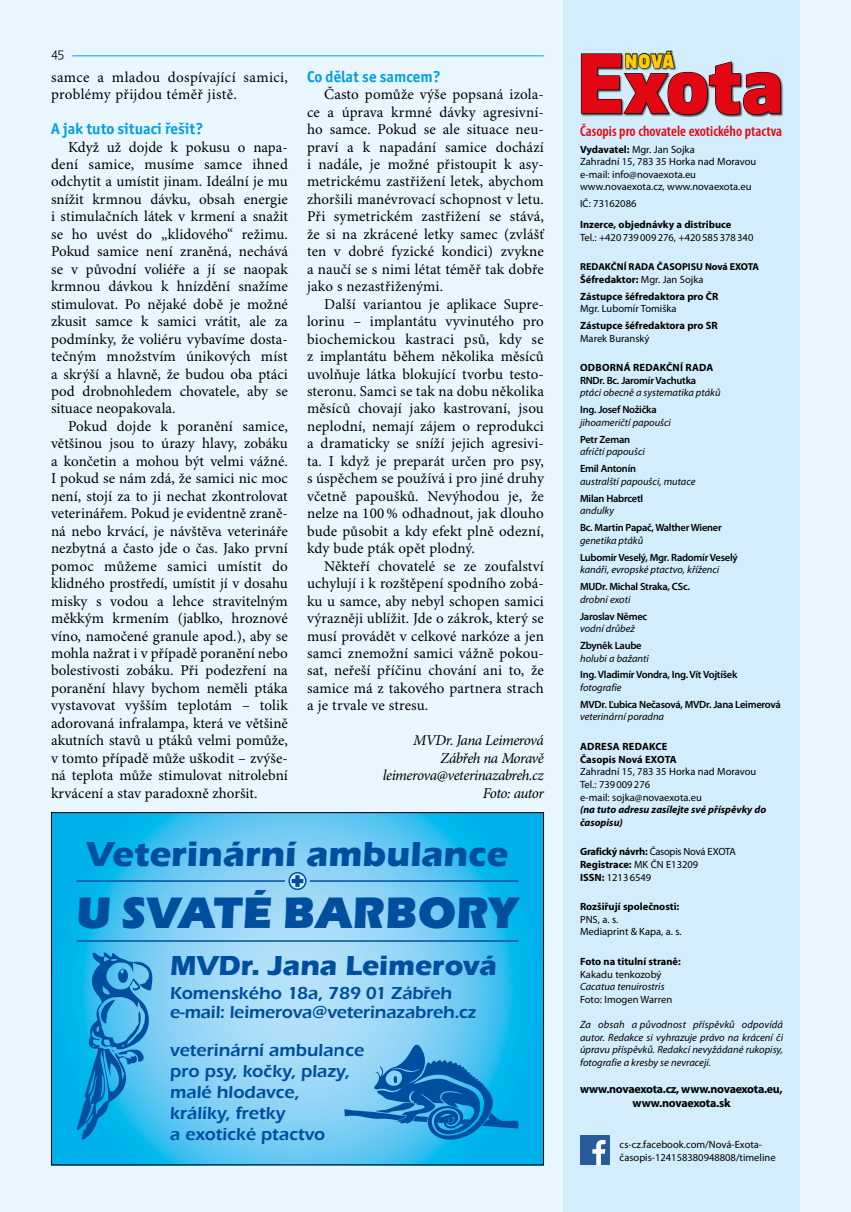
<style>
.page{position:relative;width:851px;height:1212px;background:#fff}
.page>*{position:absolute;margin:0;border:0;box-sizing:border-box;transform-origin:0 0}
.t1{font:800 78.75px "Apex New";letter-spacing:.01em;color:#e30613}
.t2{font:900 45.75px "Eras Itc TOT";letter-spacing:.015em;color:#004f9f;scale:.93 1}
.t3{font:700 36px "Eras Itc TOT";color:#004f9f}
.t4{font:700 28.5px "Eras Itc TOT";color:#004f9f}
.t5{font:600 18px/21px "Eras Itc TOT";color:#004f9f}
.t6{font:900 18px "Apex New";color:#fc0}
.t7{font:600 17.85px "Eras Itc TOT";color:#004f9f}
.t8{font:700 15.75px "Officina Sans Itc TOT";color:#009fe3}
.t9{font:15px/17.4px "Minion Pro";letter-spacing:.01em;color:#000;text-align:justify}
.t10{font:italic 15px/17.4px "Minion Pro";letter-spacing:-.035em;color:#000;text-align:right}
.t11{font:600 condensed 15px "Myriad Pro";color:#e30613}
.t12{font:700 12px/14.4px "Myriad Pro";letter-spacing:-.025em;color:#000;text-align:center}
.t13{font:12px "Apex New";color:#000}
.t14{font:10.5px/12.6px "Myriad Pro";color:#000}
.t15{font:italic 10.5px/12.6px "Myriad Pro";color:#000;text-align:justify}
.t16{font:600 10.5px "Myriad Pro";letter-spacing:-.025em;color:#000}
.t17{font:700 10.5px/16.8px "Myriad Pro";color:#000}
.t18{font:10.5px/12.6px "Myriad Pro";letter-spacing:-.025em;color:#000}
.t19{font:italic 700 10.5px/12.6px "Myriad Pro";color:#000}
.t20{font:700 10.5px "Myriad Pro";letter-spacing:.02em;color:#000}
.t21{font:700 10.05px "Myriad Pro";color:#000}
.s1{font-weight:700}
.s2{font-weight:400}
</style>
<div class="page">
<div style="left:0;top:0;width:850px;height:1212px;background:#eaf6fe"></div>
<div style="left:563px;top:0;width:237px;height:1212px;background:#d4edfc"></div>
<div style="left:580px;top:53px;width:203px;height:64px;background:#000;opacity:.75"></div>
<svg style="left:580px;top:50px;width:201px;height:65px"></svg>
<div style="left:580px;top:1135px;width:30px;height:30px;background:#275b9c"></div>
<svg style="left:592px;top:1140px;width:13px;height:25px"></svg>
<svg style="left:53px;top:814px;width:489px;height:349px;background:#64c9f3"></svg>
<div style="left:68px;top:944px;width:93px;height:204px;background:#fff;opacity:.65"></div>
<svg style="left:76px;top:952px;width:76px;height:188px;background:#25a0d9"></svg>
<div style="left:335px;top:1035px;width:192px;height:114px;background:#fff;opacity:.65"></div>
<svg style="left:344px;top:1044px;width:174px;height:96px;background:#389cd5"></svg>
<hr style="left:310px;top:880px;width:208px;height:2px;background:#004f9f">
<hr style="left:77px;top:940px;width:441px;height:2px;background:#004f9f">
<hr style="left:77px;top:880px;width:208px;height:2px;background:#004f9f">
<svg style="left:289px;top:873px;width:17px;height:16px"></svg>
<div style="left:288px;top:872px;width:18px;height:18px;border:1px solid #004f9f;border-radius:50%"></div>
<svg style="left:291px;top:875px;width:12px;height:12px"></svg>
<hr style="left:72px;top:55px;width:472px;height:1px;background:#009fe3">
<p class="t13" style="left:51px;top:46px;width:14px">45</p>
<p class="t9" style="left:51px;top:69px;width:238px">samce a mladou dospívající samici, problémy přijdou téměř jistě.</p>
<p class="t8" style="left:51px;top:119px;width:154px">A jak tuto situaci řešit?</p>
<p class="t9" style="left:51px;top:139px;width:238px;text-indent:17px">Když už dojde k pokusu o napa&shy;dení samice, musíme samce ihned odchytit a umístit jinam. Ideální je mu snížit krmnou dávku, obsah energie i stimulačních látek v krmení a snažit se ho uvést do „klidového“ režimu.<br>Pokud samice není zraněná, nechává se v původní voliéře a jí se naopak krmnou dávkou k hnízdění snažíme stimulovat. Po nějaké době je možné zkusit samce k samici vrátit, ale za podmínky, že voliéru vybavíme dosta&shy;tečným množstvím únikových míst a skrýší a hlavně, že budou oba ptáci pod drobnohledem chovatele, aby se situace neopakovala.</p>
<p class="t9" style="left:51px;top:418px;width:238px;text-indent:17px">Pokud dojde k poranění samice, většinou jsou to úrazy hlavy, zobáku a končetin a mohou být velmi vážné.<br>I pokud se nám zdá, že samici nic moc není, stojí za to ji nechat zkontrolovat veterinářem. Pokud je evidentně zraně&shy;ná nebo krvácí, je návštěva veterináře nezbytná a často jde o čas. Jako první pomoc můžeme samici umístit do klidného prostředí, umístit jí v dosahu misky s vodou a lehce stravitelným měkkým krmením (jablko, hroznové víno, namočené granule apod.), aby se mohla nažrat i v případě poranění nebo bolestivosti zobáku. Při podezření na poranění hlavy bychom neměli ptáka vystavovat vyšším teplotám – tolik adorovaná infralampa, která ve většině akutních stavů u ptáků velmi pomůže, v tomto případě může uškodit – zvýše&shy;ná teplota může stimulovat nitrolební krvácení a stav paradoxně zhoršit.</p>
<p class="t8" style="left:307px;top:67px;width:135px">Co dělat se samcem?</p>
<p class="t9" style="left:307px;top:86px;width:238px;text-indent:17px">Často pomůže výše popsaná izola&shy;ce a úprava krmné dávky agresivní&shy;ho samce. Pokud se ale situace neu&shy;praví a k napadání samice dochází i nadále, je možné přistoupit k asy&shy;metrickému zastřižení letek, abychom zhoršili manévrovací schopnost v letu.<br>Při symetrickém zastřižení se stává, že si na zkrácené letky samec (zvlášť ten v dobré fyzické kondici) zvykne a naučí se s nimi létat téměř tak dobře jako s nezastřiženými.</p>
<p class="t9" style="left:307px;top:296px;width:238px;text-indent:17px">Další variantou je aplikace Supre&shy;lorinu – implantátu vyvinutého pro biochemickou kastraci psů, kdy se z implantátu během několika měsíců uvolňuje látka blokující tvorbu testo&shy;steronu. Samci se tak na dobu několika měsíců chovají jako kastrovaní, jsou neplodní, nemají zájem o reprodukci a dramaticky se sníží jejich agresivi&shy;ta. I když je preparát určen pro psy, s úspěchem se používá i pro jiné druhy včetně papoušků. Nevýhodou je, že nelze na 100% odhadnout, jak dlouho bude působit a kdy efekt plně odezní, kdy bude pták opět plodný.</p>
<p class="t9" style="left:307px;top:558px;width:238px;text-indent:17px">Někteří chovatelé se ze zoufalství uchylují i k rozštěpení spodního zobá&shy;ku u samce, aby nebyl schopen samici výrazněji ublížit. Jde o zákrok, který se musí provádět v celkové narkóze a jen samci znemožní samici vážně pokou&shy;sat, neřeší příčinu chování ani to, že samice má z takového partnera strach a je trvale ve stresu.</p>
<p class="t10" style="left:383px;top:732px;width:162px">MVDr. Jana Leimerová<br>Zábřeh na Moravě leimerova@veterinazabreh.cz<br>Foto: autor</p>
<h3 class="t3" style="left:87px;top:833px;width:423px">Veterinární ambulance</h3>
<h2 class="t2" style="left:77px;top:886px;width:476px">U SVATÉ BARBORY</h2>
<h3 class="t4" style="left:170px;top:949px;width:328px">MVDr. Jana Leimerová</h3>
<p class="t5" style="left:170px;top:983px;width:308px;line-height:19.5px">Komenského 18a, 789 01 Zábřeh e-mail: leimerova@veterinazabreh.cz</p>
<p class="t5" style="left:170px;top:1040px;width:196px">veterinární ambulance pro psy, kočky, plazy, malé hlodavce, králíky, fretky</p>
<p class="t7" style="left:170px;top:1123px;width:157px">a exotické ptactvo</p>
<p class="t6" style="left:625px;top:49px;width:50px">NOVÁ</p>
<h1 class="t1" style="left:578px;top:29px;width:205px">Exota</h1>
<p class="t11" style="left:580px;top:123px;width:203px">Časopis pro chovatele exotického ptactva</p>
<p class="t14" style="left:580px;top:143px;width:178px"><span class="s1">Vydavatel:</span> Mgr. Jan Sojka<br>Zahradní 15, 783 35 Horka nad Moravou e-mail: info@novaexota.eu www.novaexota.cz, www.novaexota.eu</p>
<p class="t14" style="left:580px;top:198px;width:58px">IČ: 73162086</p>
<p class="t17" style="left:580px;top:217px;width:153px">Inzerce, objednávky a distribuce</p>
<p class="t14" style="left:580px;top:231px;width:175px">Tel.: +420739009276, +420585378340</p>
<p class="t21" style="left:580px;top:261px;width:180px">REDAKČNÍ RADA ČASOPISU Nová EXOTA</p>
<p class="t17" style="left:580px;top:271px;width:140px">Šéfredaktor: <span class="s2">Mgr. Jan Sojka<br></span>Zástupce šéfredaktora pro ČR</p>
<p class="t14" style="left:580px;top:303px;width:98px">Mgr. Lubomír Tomiška</p>
<p class="t17" style="left:580px;top:317px;width:139px">Zástupce šéfredaktora pro SR</p>
<p class="t14" style="left:580px;top:332px;width:71px">Marek Buranský</p>
<p class="t20" style="left:580px;top:362px;width:135px">ODBORNÁ REDAKČNÍ RADA</p>
<p class="t16" style="left:580px;top:374px;width:118px">RNDr. Bc. Jaromír Vachutka</p>
<p class="t15" style="left:580px;top:387px;width:142px">ptáci obecně a systematika ptáků</p>
<p class="t16" style="left:580px;top:404px;width:78px">Ing. Josef Nožička</p>
<p class="t15" style="left:580px;top:416px;width:92px">jihoameričtí papoušci</p>
<p class="t16" style="left:580px;top:433px;width:51px">Petr Zeman</p>
<p class="t15" style="left:580px;top:446px;width:66px">afričtí papoušci</p>
<p class="t16" style="left:580px;top:463px;width:58px">Emil Antonín</p>
<p class="t15" style="left:580px;top:475px;width:117px">australští papoušci, mutace</p>
<p class="t16" style="left:580px;top:492px;width:65px">Milan Habrcetl</p>
<p class="t15" style="left:580px;top:505px;width:36px">andulky</p>
<p class="t16" style="left:580px;top:522px;width:143px">Bc. Martin Papač, Walther Wiener</p>
<p class="t15" style="left:580px;top:534px;width:65px">genetika ptáků</p>
<p class="t16" style="left:580px;top:551px;width:159px">Lubomír Veselý, Mgr. Radomír Veselý</p>
<p class="t15" style="left:580px;top:564px;width:141px">kanáři, evropské ptactvo, kříženci</p>
<p class="t16" style="left:580px;top:581px;width:111px">MUDr. Michal Straka, CSc.</p>
<p class="t15" style="left:580px;top:593px;width:52px">drobní exoti</p>
<p class="t16" style="left:580px;top:610px;width:69px">Jaroslav Němec</p>
<p class="t15" style="left:580px;top:622px;width:56px">vodní drůbež</p>
<p class="t16" style="left:580px;top:640px;width:63px">Zbyněk Laube</p>
<p class="t15" style="left:580px;top:652px;width:70px">holubi a bažanti</p>
<p class="t16" style="left:580px;top:669px;width:159px">Ing. Vladimír Vondra, Ing. Vít Vojtíšek</p>
<p class="t15" style="left:580px;top:681px;width:43px">fotografie</p>
<p class="t16" style="left:580px;top:698px;width:202px">MVDr. Ľubica Nečasová, MVDr. Jana Leimerová</p>
<p class="t15" style="left:580px;top:711px;width:85px">veterinární poradna</p>
<p class="t17" style="left:580px;top:740px;width:98px;line-height:12.6px">ADRESA REDAKCE<br>Časopis Nová EXOTA</p>
<p class="t14" style="left:580px;top:766px;width:178px">Zahradní 15, 783 35 Horka nad Moravou<br>Tel.: 739009276<br>e-mail: sojka@novaexota.eu</p>
<p class="t19" style="left:580px;top:803px;width:188px">(na tuto adresu zasílejte své příspěvky do časopisu)</p>
<p class="t18" style="left:580px;top:846px;width:157px"><span class="s1">Grafický návrh:</span> Časopis Nová EXOTA<br><span class="s1">Registrace:</span> MK ČN E13209<br><span class="s1">ISSN:</span> 12136549</p>
<p class="t17" style="left:580px;top:898px;width:101px">Rozšiřují společnosti:</p>
<p class="t14" style="left:580px;top:913px;width:103px">PNS, a. s.<br>Mediaprint &amp; Kapa, a. s.</p>
<p class="t17" style="left:580px;top:953px;width:102px">Foto na titulní straně:</p>
<p class="t14" style="left:580px;top:968px;width:83px">Kakadu tenkozobý</p>
<p class="t15" style="left:580px;top:980px;width:86px">Cacatua tenuirostris</p>
<p class="t14" style="left:580px;top:993px;width:94px">Foto: Imogen Warren</p>
<p class="t15" style="left:580px;top:1018px;width:204px">Za obsah a původnost příspěvků odpovídá autor. Redakce si vyhrazuje právo na krácení či úpravu příspěvků. Redakcí nevyžádané rukopisy, fotografie a kresby se nevracejí.</p>
<p class="t12" style="left:580px;top:1082px;width:204px">www.novaexota.cz, www.novaexota.eu, www.novaexota.sk</p>
<p class="t14" style="left:619px;top:1138px;width:157px">cs-cz.facebook.com/Nová-Exota&shy;časopis-124158380948808/timeline</p>
</div>
